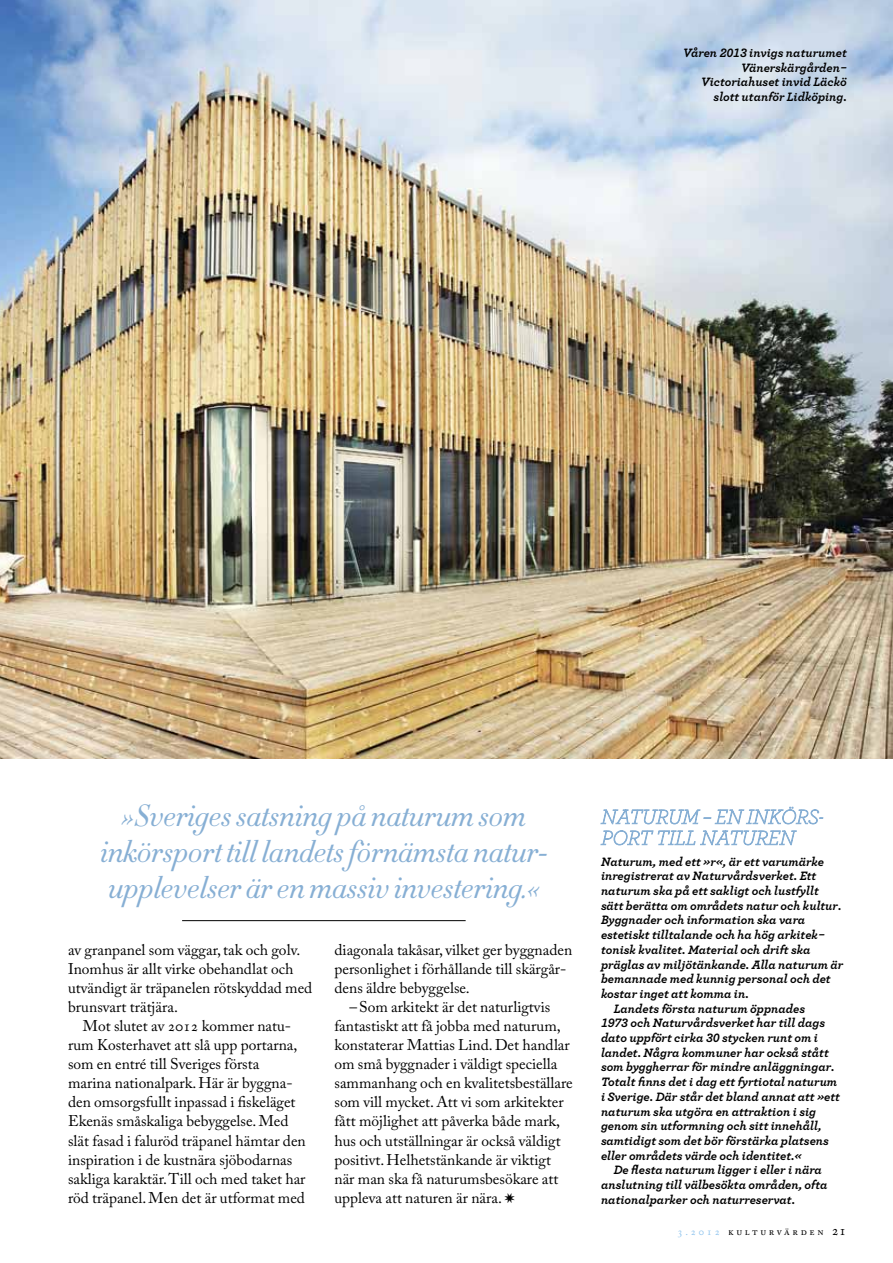
<style>
.page{position:relative;width:893px;height:1263px;background:#fff}
.page>*{position:absolute;margin:0;border:0;box-sizing:border-box;transform-origin:0 0}
.t1{font:30px/36px "Didot HTF L06 Light Ital";letter-spacing:-.015em;color:#87afd4;text-align:center}
.t2{font:15.45px/19px "Adobe Caslon Pro";color:#000}
.t3{font:15.45px/19px "Adobe Caslon Pro";letter-spacing:-.025em;color:#000}
.t4{font:italic 700 12.75px/14.7px "Archer";color:#000;text-align:right}
.t5{font:10.5px "Adobe Caslon Pro";letter-spacing:.26em;color:#000}
.s1{color:#8fc4ee}
.s2{font-size:14.25px}
</style>
<div class="page">
<img style="left:0;top:0;width:893px;height:758px">
<svg style="left:601px;top:807px;width:222px;height:17px"></svg>
<svg style="left:601px;top:830px;width:196px;height:15px"></svg>
<hr style="left:182px;top:920px;width:284px;height:1px;background:#000">
<p class="t4" style="left:683px;top:44px;width:165px">Våren 2013 invigs naturumet<br>Vänerskärgården-<br>Victoriahuset invid Läckö slott utanför Lidköping.</p>
<h1 class="t1" style="left:100px;top:798px;width:449px">»Sveriges satsning på naturum som inkörsport till landets förnämsta natur&shy;upplevelser är en massiv investering.«</h1>
<p class="t2" style="left:68px;top:940px;width:246px">av granpanel som väggar, tak och golv.<br>Inomhus är allt virke obehandlat och utvändigt är träpanelen rötskyddad med brunsvart trätjära.</p>
<p class="t2" style="left:68px;top:1016px;width:239px;text-indent:15px">Mot slutet av 2012 kommer natu&shy;rum Kosterhavet att slå upp portarna, som en entré till Sveriges första marina nationalpark. Här är byggna&shy;den omsorgsfullt inpassad i fiskeläget Ekenäs småskaliga bebyggelse. Med slät fasad i faluröd träpanel hämtar den inspiration i de kustnära sjöbodarnas sakliga karaktär. Till och med taket har röd träpanel. Men det är utformat med</p>
<p class="t3" style="left:334px;top:940px;width:239px">diagonala takåsar, vilket ger byggnaden personlighet i förhållande till skärgår&shy;dens äldre bebyggelse.</p>
<p class="t2" style="left:334px;top:997px;width:240px;text-indent:15px">–Som arkitekt är det naturligtvis fantastiskt att få jobba med naturum, konstaterar Mattias Lind. Det handlar om små byggnader i väldigt speciella sammanhang och en kvalitetsbeställare som vill mycket. Att vi som arkitekter fått möjlighet att påverka både mark, hus och utställningar är också väldigt positivt. Helhetstänkande är viktigt när man ska få naturumsbesökare att uppleva att naturen är nära. ✷</p>
<p class="t4" style="left:601px;top:853px;width:225px">Naturum, med ett »r«, är ett varumärke</p>
<p class="t4" style="left:601px;top:868px;width:217px">inregistrerat av Naturvårdsverket. Ett</p>
<p class="t4" style="left:601px;top:882px;width:219px">naturum ska på ett sakligt och lustfyllt</p>
<p class="t4" style="left:601px;top:897px;width:242px">sätt berätta om områdets natur och kultur.</p>
<p class="t4" style="left:601px;top:912px;width:206px">Byggnader och information ska vara</p>
<p class="t4" style="left:601px;top:926px;width:225px">estetiskt tilltalande och ha hög arkitek-</p>
<p class="t4" style="left:601px;top:941px;width:211px">tonisk kvalitet. Material och drift ska</p>
<p class="t4" style="left:601px;top:956px;width:244px">präglas av miljötänkande. Alla naturum är</p>
<p class="t4" style="left:601px;top:971px;width:231px">bemannade med kunnig personal och det</p>
<p class="t4" style="left:601px;top:985px;width:149px">kostar inget att komma in.</p>
<p class="t4" style="left:614px;top:1000px;width:193px">Landets första naturum öppnades</p>
<p class="t4" style="left:601px;top:1015px;width:226px">1973 och Naturvårdsverket har till dags</p>
<p class="t4" style="left:601px;top:1029px;width:218px">dato uppfört cirka 30 stycken runt om i</p>
<p class="t4" style="left:601px;top:1044px;width:229px">landet. Några kommuner har också stått</p>
<p class="t4" style="left:601px;top:1059px;width:235px">som byggherrar för mindre anläggningar.</p>
<p class="t4" style="left:601px;top:1073px;width:238px">Totalt finns det i dag ett fyrtiotal naturum</p>
<p class="t4" style="left:601px;top:1088px;width:240px">i Sverige. Där står det bland annat att »ett</p>
<p class="t4" style="left:601px;top:1103px;width:217px">naturum ska utgöra en attraktion i sig</p>
<p class="t4" style="left:601px;top:1118px;width:222px">genom sin utformning och sitt innehåll,</p>
<p class="t4" style="left:601px;top:1132px;width:229px">samtidigt som det bör förstärka platsens</p>
<p class="t4" style="left:601px;top:1147px;width:202px">eller områdets värde och identitet.«</p>
<p class="t4" style="left:614px;top:1162px;width:210px">De flesta naturum ligger i eller i nära</p>
<p class="t4" style="left:601px;top:1176px;width:228px">anslutning till välbesökta områden, ofta</p>
<p class="t4" style="left:601px;top:1191px;width:196px">nationalparker och naturreservat.</p>
<p class="t5" style="left:677px;top:1225px;width:170px"><span class="s1">3.2012</span> kulturvärden <span class="s2">21</span></p>
</div>
